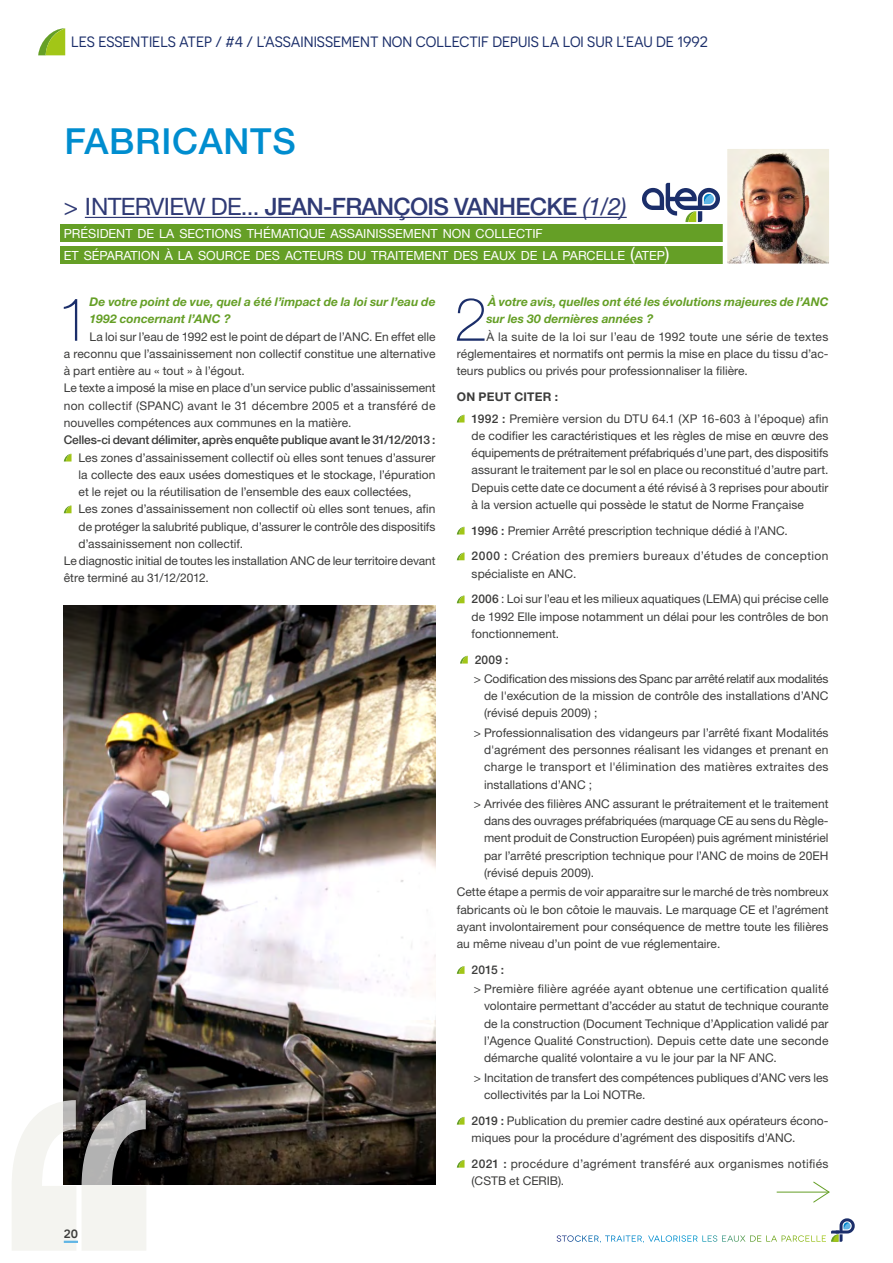
<style>
.page{position:relative;width:893px;height:1263px;background:#fff}
.page>*{position:absolute;margin:0;border:0;box-sizing:border-box;transform-origin:0 0}
.t1{font:100 60.3px "Helvetica Neue LT Pro";color:#1b2e6a}
.t2{font:500 36px "Helvetica Neue LT Pro";letter-spacing:.02em;color:#008dcf}
.t3{font:500 24px "Helvetica Neue LT Pro";letter-spacing:-.03em;color:#2f3a75}
.t4{font:15px "Novecentosans";color:#1b2e6a}
.t5{font:500 15px "Novecentosans";color:#3c3c3b}
.t6{font:12.6px/21.8px "Helvetica Neue LT Pro";color:#fff}
.t7{font:12px/17.2px "Helvetica Neue LT Pro";letter-spacing:.005em;color:#3c3c3b;text-align:justify}
.t8{font:12px/25.8px "Helvetica Neue LT Pro";letter-spacing:.025em;color:#3c3c3b}
.t9{font:italic 700 12px/17.2px "Helvetica Neue LT Pro";letter-spacing:.005em;color:#659f26}
.t10{font:500 12px "Helvetica Neue LT Pro";letter-spacing:-.015em;color:#3c3c3b}
.s1{font-weight:400}
.s2{font-weight:400;font-style:italic}
.s3{font-size:18px}
.s4{font-weight:700}
.s5{font-weight:500}
</style>
<div class="page">
<svg style="left:557px;top:1218px;width:298px;height:24px"></svg>
<div style="left:60px;top:224px;width:673px;height:17px;background:#659f26"></div>
<svg style="left:38px;top:28px;width:27px;height:27px"></svg>
<div style="left:60px;top:247px;width:673px;height:17px;background:#659f26"></div>
<hr style="left:85px;top:217px;width:542px;height:1px;background:#2f3a75">
<img style="left:728px;top:149px;width:101px;height:114px">
<div style="left:723px;top:144px;width:111px;height:124px;border:4px solid #fff"></div>
<svg style="left:64px;top:454px;width:8px;height:7px"></svg>
<svg style="left:64px;top:505px;width:8px;height:8px"></svg>
<svg style="left:457px;top:415px;width:8px;height:7px"></svg>
<svg style="left:457px;top:527px;width:8px;height:7px"></svg>
<svg style="left:457px;top:552px;width:8px;height:8px"></svg>
<svg style="left:457px;top:595px;width:8px;height:8px"></svg>
<svg style="left:460px;top:656px;width:8px;height:7px"></svg>
<svg style="left:457px;top:966px;width:8px;height:8px"></svg>
<svg style="left:457px;top:1117px;width:8px;height:7px"></svg>
<svg style="left:457px;top:1160px;width:8px;height:7px"></svg>
<hr style="left:777px;top:1192px;width:52px;height:1px;background:#659f26">
<svg style="left:813px;top:1181px;width:17px;height:22px"></svg>
<svg style="left:642px;top:183px;width:78px;height:39px"></svg>
<img style="left:64px;top:606px;width:371px;height:579px">
<svg style="left:12px;top:1100px;width:134px;height:151px"></svg>
<p class="t4" style="left:71px;top:33px;width:638px">LES ESSENTIELS ATEP / #4 / L’ASSAINISSEMENT NON COLLECTIF DEPUIS LA LOI SUR L’EAU DE 1992</p>
<h2 class="t2" style="left:64px;top:120px;width:233px">FABRICANTS</h2>
<h3 class="t3" style="left:64px;top:192px;width:564px"><span class="s1">&gt; INTERVIEW DE...</span> JEAN-FRANÇOIS VANHECKE <span class="s2">(1/2)</span></h3>
<p class="t6" style="left:64px;top:222px;width:607px">PRÉSIDENT DE LA SECTIONS THÉMATIQUE ASSAINISSEMENT NON COLLECTIF<br>ET SÉPARATION À LA SOURCE DES ACTEURS DU TRAITEMENT DES EAUX DE LA PARCELLE <span class="s3">(</span>ATEP<span class="s3">)</span></p>
<h1 class="t1" style="left:57px;top:283px;width:35px">1</h1>
<p class="t9" style="left:90px;top:293px;width:347px">De votre point de vue, quel a été l’impact de la loi sur l’eau de<br>1992 concernant l’ANC ?</p>
<h1 class="t1" style="left:454px;top:283px;width:35px">2</h1>
<p class="t9" style="left:486px;top:293px;width:344px">À votre avis, quelles ont été les évolutions majeures de l’ANC sur les 30 dernières années ?</p>
<p class="t7" style="left:457px;top:328px;width:373px;text-indent:30px">À la suite de la loi sur l’eau de 1992 toute une série de textes réglementaires et normatifs ont permis la mise en place du tissu d’ac&shy;teurs publics ou privés pour professionnaliser la filière.</p>
<p class="t7" style="left:472px;top:386px;width:358px;line-height:21.6px;text-indent:-15px"><span class="s4">ON PEUT CITER :<br></span><span class="s5">1992 :</span> Première version du DTU 64.1 (XP 16-603 à l’époque) afin</p>
<p class="t7" style="left:472px;top:427px;width:358px">de codifier les caractéristiques et les règles de mise en œuvre des équipements de prétraitement préfabriqués d’une part, des dispositifs assurant le traitement par le sol en place ou reconstitué d’autre part.<br>Depuis cette date ce document a été révisé à 3 reprises pour aboutir à la version actuelle qui possède le statut de Norme Française</p>
<p class="t8" style="left:472px;top:517px;width:358px"><span class="s5">1996 :</span> Premier Arrêté prescription technique dédié à l’ANC.<br><span class="s5">2000 :</span> Création des premiers bureaux d’études de conception</p>
<p class="t7" style="left:472px;top:560px;width:358px;line-height:25.8px">spécialiste en ANC.<br><span class="s5">2006</span> : Loi sur l’eau et les milieux aquatiques (LEMA) qui précise celle</p>
<p class="t7" style="left:472px;top:607px;width:358px">de 1992 Elle impose notamment un délai pour les contrôles de bon fonctionnement.</p>
<p class="t10" style="left:475px;top:652px;width:35px">2009 :</p>
<p class="t7" style="left:484px;top:670px;width:346px;text-indent:-10px">&gt; Codification des missions des Spanc par arrêté relatif aux modalités de l'exécution de la mission de contrôle des installations d’ANC (révisé depuis 2009) ;</p>
<p class="t7" style="left:484px;top:724px;width:346px;text-indent:-10px">&gt; Professionnalisation des vidangeurs par l’arrêté fixant Modalités d'agrément des personnes réalisant les vidanges et prenant en charge le transport et l'élimination des matières extraites des installations d’ANC ;</p>
<p class="t7" style="left:484px;top:795px;width:346px;text-indent:-10px">&gt; Arrivée des filières ANC assurant le prétraitement et le traitement dans des ouvrages préfabriquées (marquage CE au sens du Règle&shy;ment produit de Construction Européen) puis agrément ministériel par l’arrêté prescription technique pour l’ANC de moins de 20EH (révisé depuis 2009).</p>
<p class="t7" style="left:457px;top:883px;width:373px">Cette étape a permis de voir apparaitre sur le marché de très nombreux fabricants où le bon côtoie le mauvais. Le marquage CE et l’agrément ayant involontairement pour conséquence de mettre toute les filières au même niveau d’un point de vue réglementaire.</p>
<p class="t10" style="left:472px;top:962px;width:34px">2015 :</p>
<p class="t7" style="left:484px;top:980px;width:346px;text-indent:-10px">&gt; Première filière agréée ayant obtenue une certification qualité volontaire permettant d’accéder au statut de technique courante de la construction (Document Technique d’Application validé par l’Agence Qualité Construction). Depuis cette date une seconde démarche qualité volontaire a vu le jour par la NF ANC.</p>
<p class="t7" style="left:484px;top:1068px;width:346px;text-indent:-10px">&gt; Incitation de transfert des compétences publiques d’ANC vers les collectivités par la Loi NOTRe.</p>
<p class="t7" style="left:472px;top:1111px;width:358px"><span class="s5">2019 :</span> Publication du premier cadre destiné aux opérateurs écono&shy;miques pour la procédure d’agrément des dispositifs d’ANC.</p>
<p class="t8" style="left:472px;top:1154px;width:358px;line-height:17.2px"><span class="s5">2021 :</span> procédure d’agrément transféré aux organismes notifiés (CSTB et CERIB).</p>
<p class="t7" style="left:64px;top:328px;width:373px;text-align:left;text-indent:26px">La loi sur l’eau de 1992 est le point de départ de l’ANC. En effet elle a reconnu que l’assainissement non collectif constitue une alternative à part entière au « tout » à l’égout.<br>Le texte a imposé la mise en place d’un service public d’assainissement non collectif (SPANC) avant le 31 décembre 2005 et a transféré de nouvelles compétences aux communes en la matière.</p>
<p class="t10" style="left:64px;top:433px;width:373px">Celles-ci devant délimiter, après enquête publique avant le 31/12/2013 :</p>
<p class="t7" style="left:79px;top:448px;width:358px">Les zones d’assainissement collectif où elles sont tenues d’assurer</p>
<p class="t7" style="left:79px;top:466px;width:358px">la collecte des eaux usées domestiques et le stockage, l’épuration</p>
<p class="t7" style="left:79px;top:483px;width:334px">et le rejet ou la réutilisation de l’ensemble des eaux collectées,</p>
<p class="t7" style="left:79px;top:500px;width:358px">Les zones d’assainissement non collectif où elles sont tenues, afin</p>
<p class="t7" style="left:79px;top:517px;width:358px">de protéger la salubrité publique, d’assurer le contrôle des dispositifs</p>
<p class="t7" style="left:79px;top:535px;width:166px">d’assainissement non collectif.</p>
<p class="t7" style="left:64px;top:552px;width:373px">Le diagnostic initial de toutes les installation ANC de leur territoire devant</p>
<p class="t7" style="left:64px;top:569px;width:147px">être terminé au 31/12/2012.</p>
<p class="t5" style="left:64px;top:1223px;width:16px">20</p>
</div>
